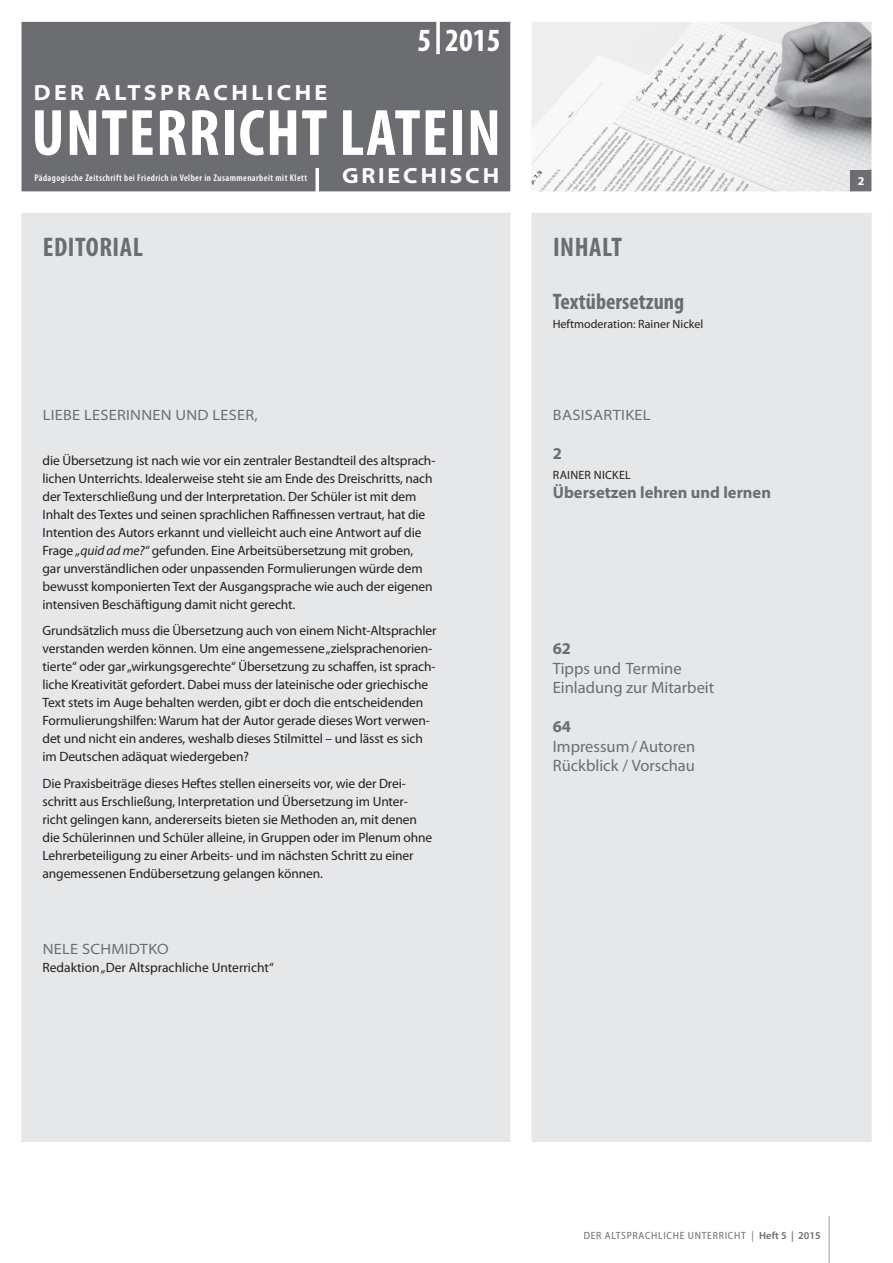
<style>
.page{position:relative;width:893px;height:1263px;background:#fff}
.page>*{position:absolute;margin:0;border:0;box-sizing:border-box;transform-origin:0 0}
.t1{font:700 condensed 66.15px "Myriad Pro";letter-spacing:.02em;color:#fff}
.t2{font:700 condensed 32.55px "Myriad Pro";color:#fff}
.t3{font:700 condensed 27px "Myriad Pro";letter-spacing:.02em;color:#6c6d70}
.t4{font:700 condensed 22.5px "Myriad Pro";color:#6c6d70}
.t5{font:700 semi-expanded 22.05px "Myriad Pro";letter-spacing:.145em;color:#fff}
.t6{font:16.5px/19.5px "Myriad Pro";color:#6c6d70}
.t7{font:700 16.5px "Myriad Pro";color:#6c6d70}
.t8{font:semi-expanded 15px "Myriad Pro";letter-spacing:.02em;color:#6c6d70}
.t9{font:13.5px/18px "Myriad Pro";letter-spacing:-.01em;color:#231f20}
.t10{font:12px "Myriad Pro";color:#231f20}
.t11{font:12px "Myriad Pro";letter-spacing:.02em;color:#231f20}
.t12{font:700 12px "Myriad Pro";color:#fff}
.t13{font:semi-condensed 10.5px "Myriad Pro";letter-spacing:.07em;color:#6c6d70}
.t14{font:600 condensed 9.6px "Myriad Pro";letter-spacing:.045em;color:#fff}
.s1{font-style:italic}
.s2{font-weight:600;font-stretch:normal}
</style>
<div class="page">
<div style="left:21px;top:223px;width:479px;height:919px;background:#e6e7e9"></div>
<svg style="left:21px;top:21px;width:479px;height:202px;background:#828386"></svg>
<svg style="left:500px;top:21px;width:372px;height:1242px"></svg>
<h3 class="t5" style="left:34px;top:80px;width:295px">DER ALTSPRACHLICHE</h3>
<h2 class="t2" style="left:418px;top:22px;width:84px">5 2015</h2>
<h1 class="t1" style="left:32px;top:96px;width:471px">UNTERRICHT LATEIN</h1>
<p class="t14" style="left:34px;top:173px;width:274px">Pädagogische Zeitschrift bei Friedrich in Velber in Zusammenarbeit mit Klett</p>
<h3 class="t5" style="left:342px;top:163px;width:159px">GRIECHISCH</h3>
<h3 class="t3" style="left:43px;top:232px;width:102px">EDITORIAL</h3>
<p class="t8" style="left:43px;top:407px;width:216px">LIEBE LESERINNEN UND LESER,</p>
<p class="t9" style="left:43px;top:451px;width:394px">die Übersetzung ist nach wie vor ein zentraler Bestandteil des altsprach&shy;lichen Unterrichts. Idealerweise steht sie am Ende des Dreischritts, nach der Texterschließung und der Interpretation. Der Schüler ist mit dem Inhalt des Textes und seinen sprachlichen Raffinessen vertraut, hat die Intention des Autors erkannt und vielleicht auch eine Antwort auf die Frage <span class="s1">„quid ad me?“</span> gefunden. Eine Arbeitsübersetzung mit groben,<br>gar unverständlichen oder unpassenden Formulierungen würde dem bewusst komponierten Text der Ausgangsprache wie auch der eigenen intensiven Beschäftigung damit nicht gerecht.</p>
<p class="t9" style="left:43px;top:622px;width:395px">Grundsätzlich muss die Übersetzung auch von einem Nicht-Altsprachler verstanden werden können. Um eine angemessene „zielsprachenorien&shy;tierte“ oder gar „wirkungsgerechte“ Übersetzung zu schaffen, ist sprach&shy;liche Kreativität gefordert. Dabei muss der lateinische oder griechische Text stets im Auge behalten werden, gibt er doch die entscheidenden Formulierungshilfen: Warum hat der Autor gerade dieses Wort verwen&shy;det und nicht ein anderes, weshalb dieses Stilmittel – und lässt es sich im Deutschen adäquat wiedergeben?</p>
<p class="t9" style="left:43px;top:774px;width:391px">Die Praxisbeiträge dieses Heftes stellen einerseits vor, wie der Drei&shy;schritt aus Erschließung, Interpretation und Übersetzung im Unter&shy;richt gelingen kann, andererseits bieten sie Methoden an, mit denen die Schülerinnen und Schüler alleine, in Gruppen oder im Plenum ohne Lehrerbeteiligung zu einer Arbeits- und im nächsten Schritt zu einer angemessenen Endübersetzung gelangen können.</p>
<p class="t8" style="left:43px;top:941px;width:128px">NELE SCHMIDTKO</p>
<p class="t9" style="left:43px;top:959px;width:233px">Redaktion „Der Altsprachliche Unterricht“</p>
<h3 class="t3" style="left:553px;top:232px;width:70px">INHALT</h3>
<h3 class="t4" style="left:553px;top:289px;width:133px">Textübersetzung</h3>
<p class="t10" style="left:553px;top:318px;width:152px">Heftmoderation: Rainer Nickel</p>
<p class="t8" style="left:553px;top:407px;width:99px">BASISARTIKEL</p>
<p class="t7" style="left:553px;top:443px;width:11px">2</p>
<p class="t11" style="left:553px;top:468px;width:79px">RAINER NICKEL</p>
<p class="t7" style="left:553px;top:482px;width:220px">Übersetzen lehren und lernen</p>
<p class="t7" style="left:553px;top:638px;width:20px">62</p>
<p class="t6" style="left:553px;top:659px;width:163px">Tipps und Termine<br>Einladung zur Mitarbeit</p>
<p class="t7" style="left:553px;top:716px;width:20px">64</p>
<p class="t6" style="left:553px;top:737px;width:144px">Impressum / Autoren<br>Rückblick / Vorschau</p>
<p class="t12" style="left:858px;top:173px;width:8px">2</p>
<p class="t13" style="left:584px;top:1230px;width:238px">DER ALTSPRACHLICHE UNTERRICHT | <span class="s2">Heft 5 | 2015</span></p>
</div>
